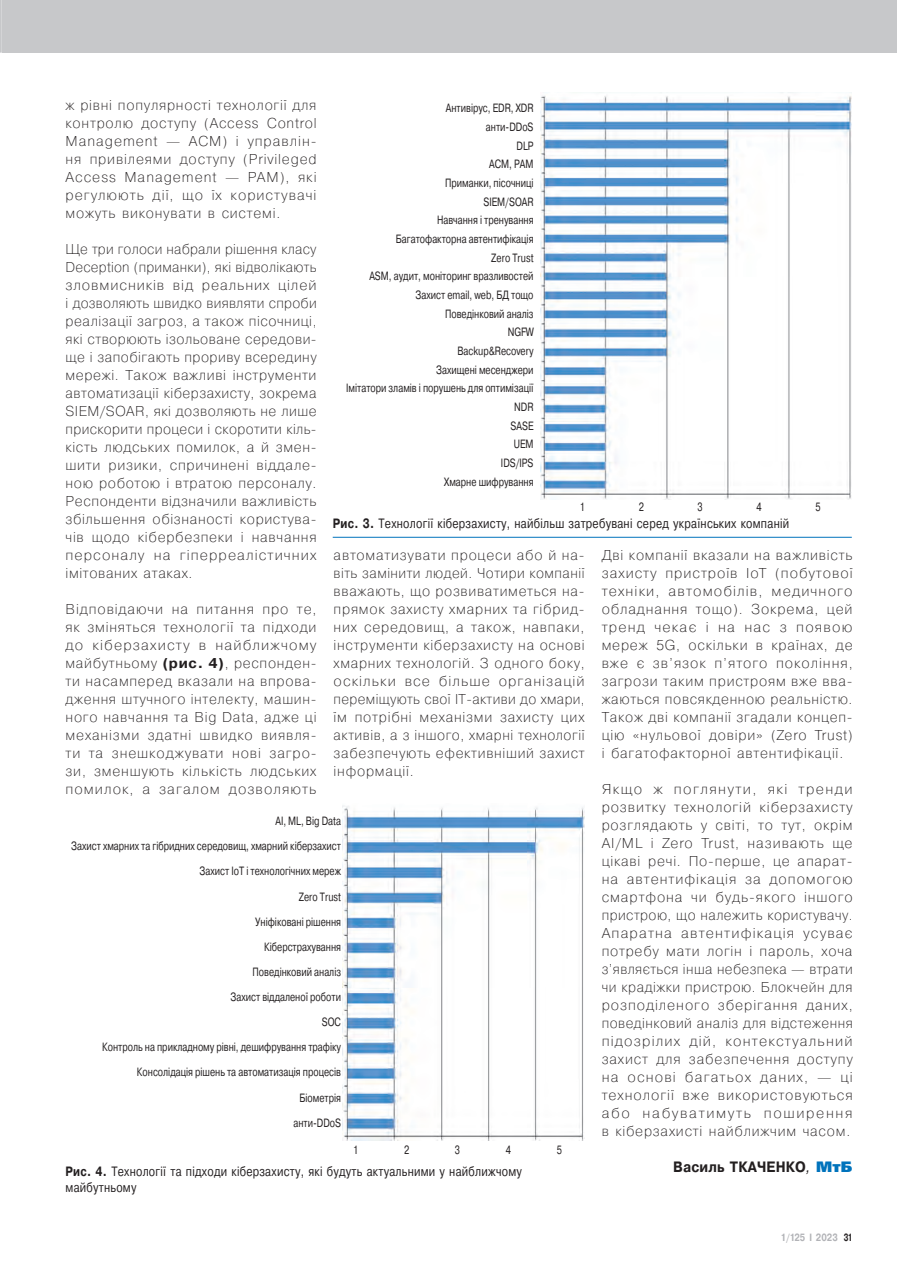
<style>
.page{position:relative;width:897px;height:1267px;background:#fff}
.page>*{position:absolute;margin:0;border:0;box-sizing:border-box;transform-origin:0 0}
.Автор_СиБ_GREP{font:700 15px "Pragmatica";letter-spacing:.015em;color:#231f20;scale:.9 1}
.Текст_osn_GREP{font:200 14.25px/18px "Pragmatica";letter-spacing:.055em;color:#231f20;text-align:justify}
.Рис__-_подп_GREP{font:13.5px/15px "Pragmatica";letter-spacing:.025em;color:#231f20;scale:.8 1}
.Рис__-_подп____GREP{font:13.5px "Pragmatica";letter-spacing:.025em;color:#231f20;scale:.8 1}
.Текст_графики{font:12px "Pragmatica";color:#231f20;scale:.75 1}
.t1{font:700 10.5px "Pragmatica";color:#b2b3b7;scale:.8 1}
.s1{font-weight:700}
.s2{font-weight:400;font-style:italic}
.s3{font-family:"Free Set";font-weight:800;color:#0073bc}
.s4{color:#231f20}
</style>
<div class="page">
<div style="left:2px;top:0;width:894px;height:53px;background:#c7c8ca"></div>
<hr style="left:333px;top:537px;width:518px;height:1px;background:#0073bc">
<img style="left:540px;top:92px;width:311px;height:407px">
<img style="left:343px;top:805px;width:241px;height:335px">
<svg style="left:0;top:0;width:2px;height:53px"></svg>
<p class="Текст_osn_GREP" style="left:66px;top:95px;width:252px">ж рівні популярності технології для контролю доступу (Access Control Management — ACM) і управлін‑ ня привілеями доступу (Privileged Access Management — PAM), які регулюють дії, що їх користувачі можуть виконувати в системі.</p>
<p class="Текст_osn_GREP" style="left:66px;top:239px;width:252px">Ще три голоси набрали рішення класу Deception (приманки), які відволікають зловмисників від реальних цілей і дозволяють швидко виявляти спроби реалізації загроз, а також пісочниці, які створюють ізольоване середови‑ ще і запобігають прориву всередину мережі. Також важливі інструменти автоматизації кіберзахисту, зокрема SIEM/SOAR, які дозволяють не лише прискорити процеси і скоротити кіль‑ кість людських помилок, а й змен‑ шити ризики, спричинені віддале‑ ною роботою і втратою персоналу.<br>Респонденти відзначили важливість збільшення обізнаності користува‑ чів щодо кібербезпеки і навчання персоналу на гіперреалістичних імітованих атаках.</p>
<p class="Текст_osn_GREP" style="left:66px;top:599px;width:252px">Відповідаючи на питання про те, як зміняться технології та підходи до кіберзахисту в найближчому майбутньому <span class="s1">(рис. 4)</span>, респонден‑ ти насамперед вказали на впрова‑ дження штучного інтелекту, машин‑ ного навчання та Big Data, адже ці механізми здатні швидко виявля‑ ти та знешкоджувати нові загро‑ зи, зменшують кількість людських помилок, а загалом дозволяють</p>
<p class="Текст_графики" style="left:446px;top:101px;width:118px">Антивірус, EDR, XDR</p>
<p class="Текст_графики" style="left:486px;top:119px;width:65px">анти-DDoS</p>
<p class="Текст_графики" style="left:516px;top:138px;width:24px">DLP</p>
<p class="Текст_графики" style="left:489px;top:157px;width:61px">ACM, PAM</p>
<p class="Текст_графики" style="left:445px;top:175px;width:119px">Приманки, пісочниці</p>
<p class="Текст_графики" style="left:483px;top:194px;width:68px">SIEM/SOAR</p>
<p class="Текст_графики" style="left:437px;top:213px;width:130px">Навчання і тренування</p>
<p class="Текст_графики" style="left:396px;top:231px;width:185px">Багатофакторна автентифікація</p>
<p class="Текст_графики" style="left:491px;top:250px;width:58px">Zero Trust</p>
<p class="Текст_графики" style="left:369px;top:269px;width:220px">ASM, аудит, моніторинг вразливостей</p>
<p class="Текст_графики" style="left:415px;top:287px;width:159px">Захист email, web, БД тощо</p>
<p class="Текст_графики" style="left:445px;top:306px;width:119px">Поведінковий аналіз</p>
<p class="Текст_графики" style="left:507px;top:325px;width:36px">NGFW</p>
<p class="Текст_графики" style="left:457px;top:343px;width:103px">Backup&amp;Recovery</p>
<p class="Текст_графики" style="left:436px;top:362px;width:131px">Захищені месенджери</p>
<p class="Текст_графики" style="left:346px;top:381px;width:251px">Імітатори зламів і порушень для оптимізації</p>
<p class="Текст_графики" style="left:514px;top:399px;width:27px">NDR</p>
<p class="Текст_графики" style="left:510px;top:418px;width:32px">SASE</p>
<p class="Текст_графики" style="left:513px;top:437px;width:28px">UEM</p>
<p class="Текст_графики" style="left:501px;top:455px;width:45px">IDS/IPS</p>
<p class="Текст_графики" style="left:444px;top:474px;width:121px">Хмарне шифрування</p>
<p class="Текст_графики" style="left:638px;top:499px;width:8px">2</p>
<p class="Текст_графики" style="left:697px;top:499px;width:8px">3</p>
<p class="Текст_графики" style="left:579px;top:499px;width:8px">1</p>
<p class="Текст_графики" style="left:756px;top:499px;width:8px">4</p>
<p class="Текст_графики" style="left:815px;top:499px;width:8px">5</p>
<p class="Рис__-_подп____GREP" style="left:333px;top:515px;width:572px"><span class="s1">Рис. 3.</span> Технології кіберзахисту, найбільш затребувані серед українських компаній</p>
<p class="Текст_osn_GREP" style="left:333px;top:545px;width:252px">автоматизувати процеси або й на‑ віть замінити людей. Чотири компанії вважають, що розвиватиметься на‑ прямок захисту хмарних та гібрид‑ них середовищ, а також, навпаки, інструменти кіберзахисту на основі хмарних технологій. З одного боку, оскільки все більше організацій переміщують свої ІТ‑активи до хмари, їм потрібні механізми захисту цих активів, а з іншого, хмарні технології забезпечують ефективніший захист інформації.</p>
<p class="Текст_osn_GREP" style="left:601px;top:545px;width:252px">Дві компанії вказали на важливість захисту пристроїв IoT (побутової техніки, автомобілів, медичного обладнання тощо). Зокрема, цей тренд чекає і на нас з появою мереж 5G, оскільки в країнах, де вже є зв’язок п’ятого покоління, загрози таким пристроям вже вва‑ жаються повсякденною реальністю.<br>Також дві компанії згадали концеп‑ цію «нульової довіри» (Zero Trust) і багатофакторної автентифікації.</p>
<p class="Текст_osn_GREP" style="left:601px;top:779px;width:252px">Якщо ж поглянути, які тренди розвитку технологій кіберзахисту розглядають у світі, то тут, окрім AI/ML і Zero Trust, називають ще цікаві речі. По-перше, це апарат‑ на автентифікація за допомогою смартфона чи будь-якого іншого пристрою, що належить користувачу.<br>Апаратна автентифікація усуває потребу мати логін і пароль, хоча з’являється інша небезпека — втрати чи крадіжки пристрою. Блокчейн для розподіленого зберігання даних, поведінковий аналіз для відстеження підозрілих дій, контекстуальний захист для забезпечення доступу на основі багатьох даних, — ці технології вже використовуються або набуватимуть поширення в кіберзахисті найближчим часом.</p>
<p class="Автор_СиБ_GREP" style="left:673px;top:1157px;width:201px">Василь ТКАЧЕНКО<span class="s2">,</span> <span class="s3">МтБ</span></p>
<p class="Текст_графики" style="left:275px;top:813px;width:89px">AI, ML, Big Data</p>
<p class="Текст_графики" style="left:71px;top:838px;width:361px">Захист хмарних та гібридних середовищ, хмарний кіберзахист</p>
<p class="Текст_графики" style="left:199px;top:863px;width:190px">Захист IoT і технологічних мереж</p>
<p class="Текст_графики" style="left:299px;top:889px;width:58px">Zero Trust</p>
<p class="Текст_графики" style="left:255px;top:914px;width:116px">Уніфіковані рішення</p>
<p class="Текст_графики" style="left:264px;top:939px;width:104px">Кіберстрахування</p>
<p class="Текст_графики" style="left:252px;top:964px;width:119px">Поведінковий аналіз</p>
<p class="Текст_графики" style="left:230px;top:989px;width:149px">Захист віддаленої роботи</p>
<p class="Текст_графики" style="left:322px;top:1014px;width:27px">SOC</p>
<p class="Текст_графики" style="left:102px;top:1039px;width:320px">Контроль на прикладному рівні, дешифрування трафіку</p>
<p class="Текст_графики" style="left:137px;top:1064px;width:273px">Консолідація рішень та автоматизація процесів</p>
<p class="Текст_графики" style="left:299px;top:1089px;width:57px">Біометрія</p>
<p class="Текст_графики" style="left:293px;top:1114px;width:65px">анти-DDoS</p>
<p class="Текст_графики" style="left:404px;top:1142px;width:8px">2</p>
<p class="Текст_графики" style="left:455px;top:1142px;width:8px">3</p>
<p class="Текст_графики" style="left:353px;top:1142px;width:8px">1</p>
<p class="Текст_графики" style="left:505px;top:1142px;width:8px">4</p>
<p class="Текст_графики" style="left:556px;top:1142px;width:8px">5</p>
<p class="Рис__-_подп_GREP" style="left:66px;top:1164px;width:572px"><span class="s1">Рис. 4.</span> Технології та підходи кіберзахисту, які будуть актуальними у найближчому майбутньому</p>
<p class="t1" style="left:780px;top:1230px;width:91px">1/125 I 2023 <span class="s4">31</span></p>
</div>
